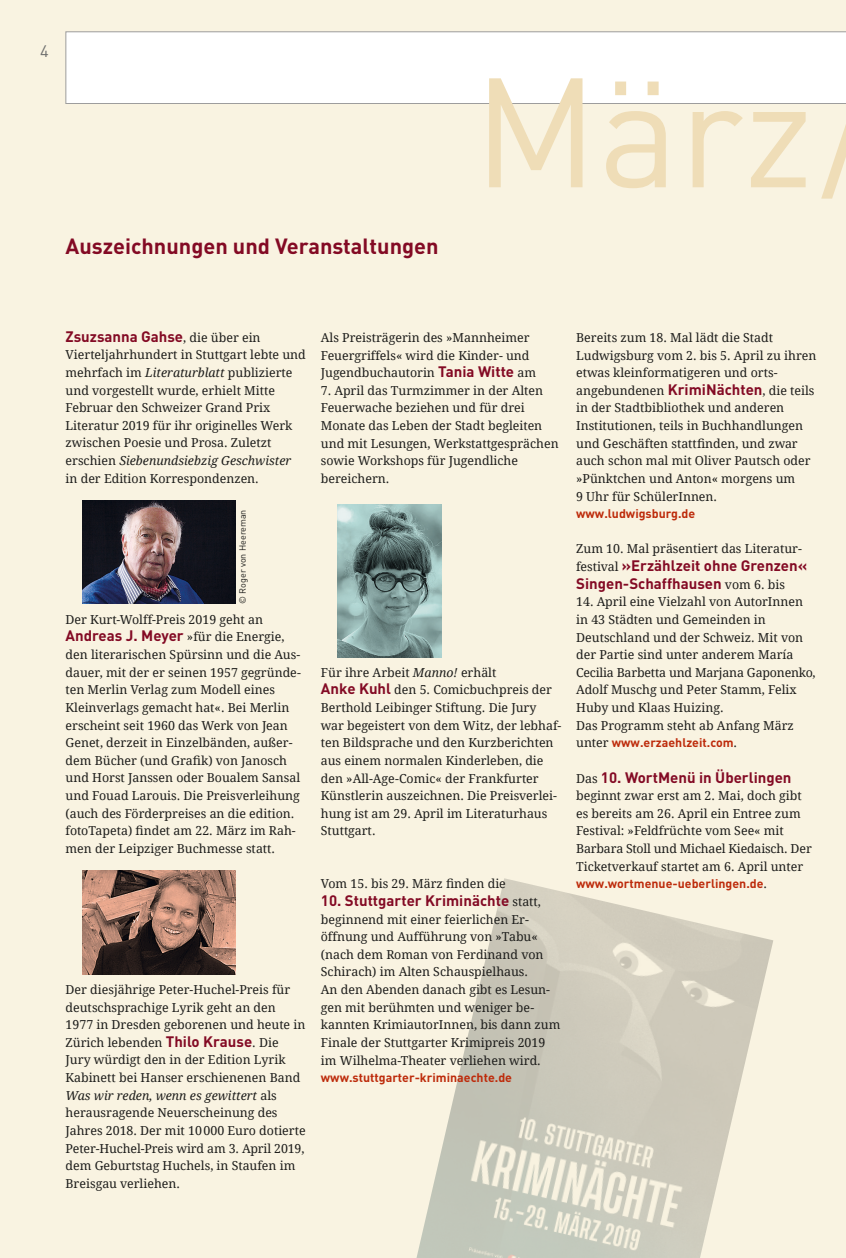
<style>
.page{position:relative;width:846px;height:1258px;background:#fff}
.page>*{position:absolute;margin:0;border:0;box-sizing:border-box;transform-origin:0 0}
.t1{font:153px "DINOT";color:#efddb7}
.t2{font:700 21.75px "DINOT";color:#830a24}
.t3{font:16.5px "DINOT";color:#70706f}
.t4{font:700 15px/17.7px "DINOT";color:#830a24}
.t5{font:12.3px/17.5px "Droid Serif 2";color:#1d1d1b}
.t6{font:12.3px "Droid Serif";color:#1d1d1b}
.t7{font:700 12.3px "DINOT";color:#bd2b0b}
.t8{font:italic 12.3px "Droid Serif";color:#1d1d1b}
.t9{font:9px "DINOT";color:#1d1d1b}
.s1{font-family:"Droid Serif 2";font-weight:400;font-size:12.3px;color:#1d1d1b}
.s2{font-family:"Droid Serif";font-style:italic}
.s3{font-family:"Droid Serif 2";font-style:normal}
.s4{font-family:"DINOT";font-weight:700;font-size:15px;color:#830a24}
.s5{font-family:"Droid Serif 2";font-weight:400;color:#1d1d1b}
</style>
<div class="page">
<div style="left:0;top:0;width:845px;height:1258px;background:#f9f3e1"></div>
<div style="left:66px;top:32px;width:779px;height:72px;background:#fff"></div>
<img style="left:83px;top:500px;width:153px;height:104px">
<img style="left:83px;top:871px;width:153px;height:103px">
<img style="left:416px;top:878px;width:357px;height:380px">
<img style="left:338px;top:505px;width:103px;height:153px">
<h3 class="t3" style="left:40px;top:40px;width:10px">4</h3>
<h2 class="t2" style="left:66px;top:232px;width:374px">Auszeichnungen und Veranstaltungen</h2>
<h1 class="t1" style="left:473px;top:28px;width:341px">März</h1>
<p class="t4" style="left:66px;top:327px;width:196px">Zsuzsanna Gahse<span class="s1">, die über ein</span></p>
<p class="t5" style="left:66px;top:346px;width:242px">Vierteljahrhundert in Stuttgart lebte und mehrfach im <span class="s2">Literaturblatt</span> publizierte und vorgestellt wurde, erhielt Mitte Februar den Schweizer Grand Prix Literatur 2019 für ihr originelles Werk zwischen Poesie und Prosa. Zuletzt</p>
<p class="t8" style="left:66px;top:453px;width:227px"><span class="s3">erschien</span> Siebenundsiebzig Geschwister</p>
<p class="t5" style="left:66px;top:470px;width:195px">in der Edition Korrespondenzen.</p>
<p class="t9" style="left:236px;top:604px;width:96px;rotate:-90deg">© Roger von Heereman</p>
<p class="t5" style="left:66px;top:610px;width:237px">Der Kurt-Wolff-Preis 2019 geht an <span class="s4">Andreas J. Meyer</span> »für die Energie, den literarischen Spürsinn und die Aus&shy;dauer, mit der er seinen 1957 gegründe&shy;ten Merlin Verlag zum Modell eines Kleinverlags gemacht hat«. Bei Merlin erscheint seit 1960 das Werk von Jean Genet, derzeit in Einzelbänden, außer-</p>
<p class="t6" style="left:66px;top:753px;width:223px">dem Bücher (und Grafik) von Janosch</p>
<p class="t5" style="left:66px;top:769px;width:236px;text-align:justify">und Horst Janssen oder Boualem Sansal und Fouad Larouis. Die Preisverleihung (auch des Förderpreises an die edition.</p>
<p class="t6" style="left:66px;top:823px;width:231px">fotoTapeta) findet am 22. März im Rah-</p>
<p class="t5" style="left:66px;top:840px;width:211px">men der Leipziger Buchmesse statt.</p>
<p class="t5" style="left:66px;top:981px;width:241px">Der diesjährige Peter-Huchel-Preis für deutschsprachige Lyrik geht an den 1977 in Dresden geborenen und heute in Zürich lebenden <span class="s4">Thilo Krause</span>. Die Jury würdigt den in der Edition Lyrik Kabinett bei Hanser erschienenen Band</p>
<p class="t8" style="left:66px;top:1087px;width:213px">Was wir reden, wenn es gewittert <span class="s3">als</span></p>
<p class="t5" style="left:66px;top:1104px;width:241px">herausragende Neuerscheinung des Jahres 2018. Der mit 10000 Euro dotierte Peter-Huchel-Preis wird am 3. April 2019, dem Geburtstag Huchels, in Staufen im Breisgau verliehen.</p>
<p class="t5" style="left:321px;top:329px;width:217px">Als Preisträgerin des »Mannheimer<br>Feuergriffels« wird die Kinder- und<br>Jugendbuchautorin <span class="s4">Tania Witte</span> am</p>
<p class="t5" style="left:321px;top:382px;width:239px">7. April das Turmzimmer in der Alten<br>Feuerwache beziehen und für drei<br>Monate das Leben der Stadt begleiten und mit Lesungen, Werkstattgesprächen sowie Workshops für Jugendliche bereichern.</p>
<p class="t5" style="left:321px;top:664px;width:242px">Für ihre Arbeit <span class="s2">Manno!</span> erhält<br><span class="s4">Anke Kuhl</span> den 5. Comicbuchpreis der Berthold Leibinger Stiftung. Die Jury war begeistert von dem Witz, der lebhaf&shy;ten Bildsprache und den Kurzberichten aus einem normalen Kinderleben, die den »All-Age-Comic« der Frankfurter Künstlerin auszeichnen. Die Preisverlei&shy;hung ist am 29. April im Literaturhaus Stuttgart.</p>
<p class="t6" style="left:321px;top:876px;width:186px">Vom 15. bis 29. März finden die</p>
<p class="t4" style="left:321px;top:891px;width:222px">10. Stuttgarter Kriminächte <span class="s1">statt,</span></p>
<p class="t5" style="left:321px;top:910px;width:241px">beginnend mit einer feierlichen Er&shy;öffnung und Aufführung von »Tabu« (nach dem Roman von Ferdinand von Schirach) im Alten Schauspielhaus.<br>An den Abenden danach gibt es Lesun&shy;gen mit berühmten und weniger be&shy;kannten KrimiautorInnen, bis dann zum Finale der Stuttgarter Krimipreis 2019 im Wilhelma-Theater verliehen wird.</p>
<p class="t7" style="left:321px;top:1069px;width:193px">www.stuttgarter-kriminaechte.de</p>
<p class="t5" style="left:576px;top:329px;width:242px">Bereits zum 18. Mal lädt die Stadt Ludwigsburg vom 2. bis 5. April zu ihren etwas kleinformatigeren und orts&shy;angebundenen <span class="s4">KrimiNächten</span>, die teils in der Stadtbibliothek und anderen Institutionen, teils in Buchhandlungen</p>
<p class="t6" style="left:576px;top:436px;width:223px">und Geschäften stattfinden, und zwar</p>
<p class="t5" style="left:576px;top:452px;width:236px">auch schon mal mit Oliver Pautsch oder »Pünktchen und Anton« morgens um<br>9 Uhr für SchülerInnen.</p>
<p class="t7" style="left:576px;top:505px;width:121px">www.ludwigsburg.de</p>
<p class="t5" style="left:576px;top:540px;width:227px">Zum 10. Mal präsentiert das Literatur-</p>
<p class="t4" style="left:576px;top:556px;width:232px"><span class="s1">festival</span> »Erzählzeit ohne Grenzen«<br>Singen-Schaffhausen <span class="s1">vom 6. bis</span></p>
<p class="t5" style="left:576px;top:593px;width:241px">14. April eine Vielzahl von AutorInnen in 43 Städten und Gemeinden in Deutschland und der Schweiz. Mit von der Partie sind unter anderem María Cecilia Barbetta und Marjana Gaponenko, Adolf Muschg und Peter Stamm, Felix Huby und Klaas Huizing.<br>Das Programm steht ab Anfang März</p>
<p class="t7" style="left:576px;top:734px;width:162px"><span class="s5">unter</span> www.erzaehlzeit.com<span class="s5">.</span></p>
<p class="t4" style="left:576px;top:768px;width:217px"><span class="s1">Das</span> 10. WortMenü in Überlingen</p>
<p class="t5" style="left:576px;top:787px;width:237px">beginnt zwar erst am 2. Mai, doch gibt es bereits am 26. April ein Entree zum Festival: »Feldfrüchte vom See« mit Barbara Stoll und Michael Kiedaisch. Der Ticketverkauf startet am 6. April unter</p>
<p class="t7" style="left:576px;top:875px;width:192px">www.wortmenue-ueberlingen.de<span class="s5">.</span></p>
</div>
